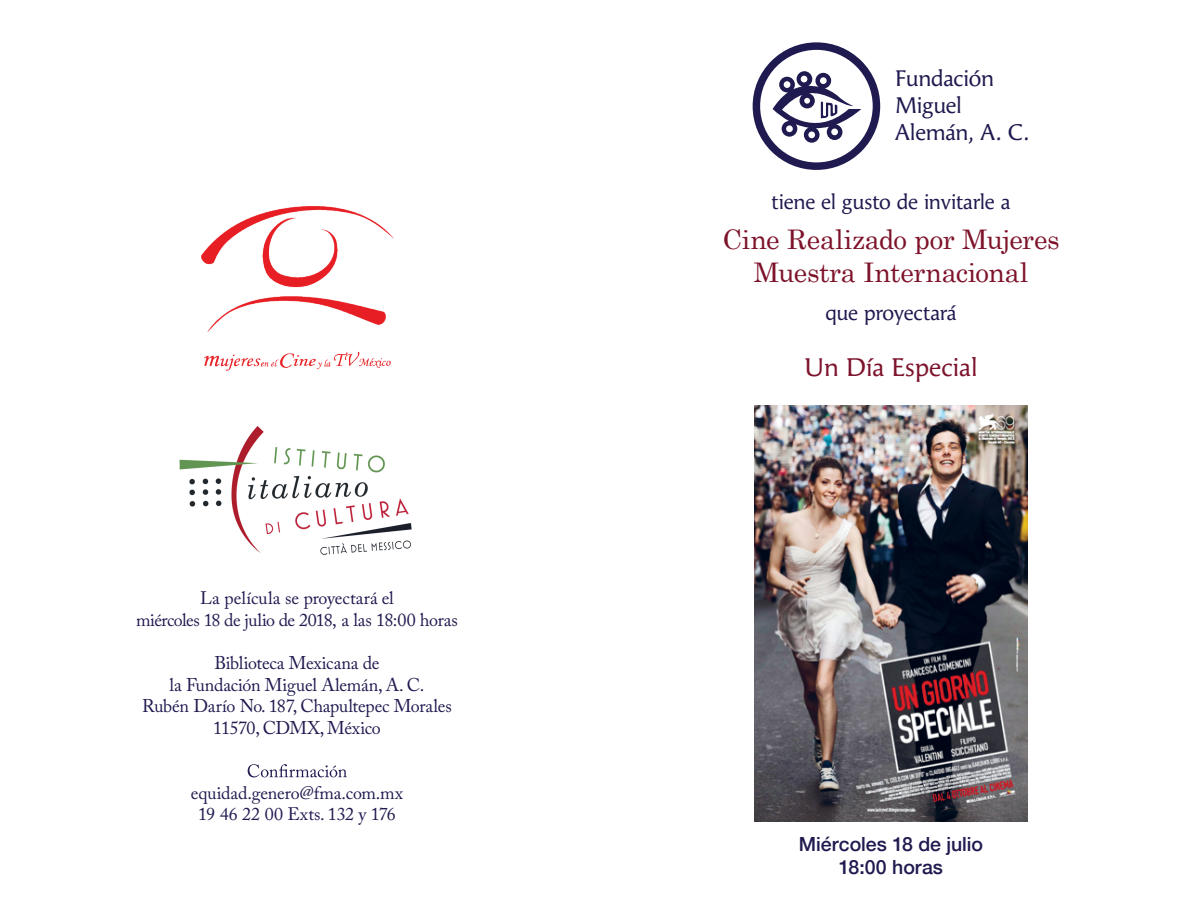
<style>
.page{position:relative;width:1188px;height:918px;background:#fff}
.page>*{position:absolute;margin:0;border:0;box-sizing:border-box;transform-origin:0 0}
.t1{font:27px/32.4px "Century";letter-spacing:-.015em;color:#7d122a;text-align:center}
.t2{font:25.5px "Angie";color:#7c122b}
.t3{font:22.5px/27px "Angie";letter-spacing:-.015em;color:#1f1a4f}
.t4{font:21px "Angie";letter-spacing:-.01em;color:#1f1a4f}
.t5{font:500 19.5px/23.4px "Helvetica Neue";color:#1f1a4f;text-align:center}
.t6{font:18.3px/21.6px "Adobe Caslon Pro";letter-spacing:-.015em;color:#1f1a4f;text-align:center}
.t7{font:18px/21.6px "Adobe Caslon Pro";letter-spacing:-.01em;color:#1f1a4f;text-align:center}
.s1{font-size:18.3px}
</style>
<div class="page">
<svg style="left:753px;top:42px;width:127px;height:128px"></svg>
<svg style="left:248px;top:764px;width:99px;height:13px"></svg>
<img style="left:201px;top:206px;width:193px;height:165px">
<img style="left:755px;top:406px;width:273px;height:416px">
<img style="left:179px;top:426px;width:233px;height:129px">
<p class="t7" style="left:136px;top:587px;width:323px">La película se proyectará el<br>miércoles 18 de julio de 2018, <span class="s1">a las 18:00 horas</span></p>
<p class="t6" style="left:142px;top:652px;width:311px">Biblioteca Mexicana de<br>la Fundación Miguel Alemán, A. C.<br>Rubén Darío No. 187, Chapultepec Morales<br>11570, CDMX, México</p>
<p class="t7" style="left:191px;top:782px;width:214px">equidad.genero@fma.com.mx<br>19 46 22 00 Exts. 132 y 176</p>
<p class="t3" style="left:895px;top:65px;width:136px">Fundación<br>Miguel<br>Alemán, A. C.</p>
<p class="t4" style="left:772px;top:190px;width:240px">tiene el gusto de invitarle a</p>
<h1 class="t1" style="left:722px;top:221px;width:339px">Cine Realizado por Mujeres<br>Muestra Internacional</h1>
<p class="t4" style="left:825px;top:302px;width:133px">que proyectará</p>
<h2 class="t2" style="left:805px;top:353px;width:174px">Un Día Especial</h2>
<p class="t5" style="left:799px;top:831px;width:186px">Miércoles 18 de julio<br>18:00 horas</p>
</div>
